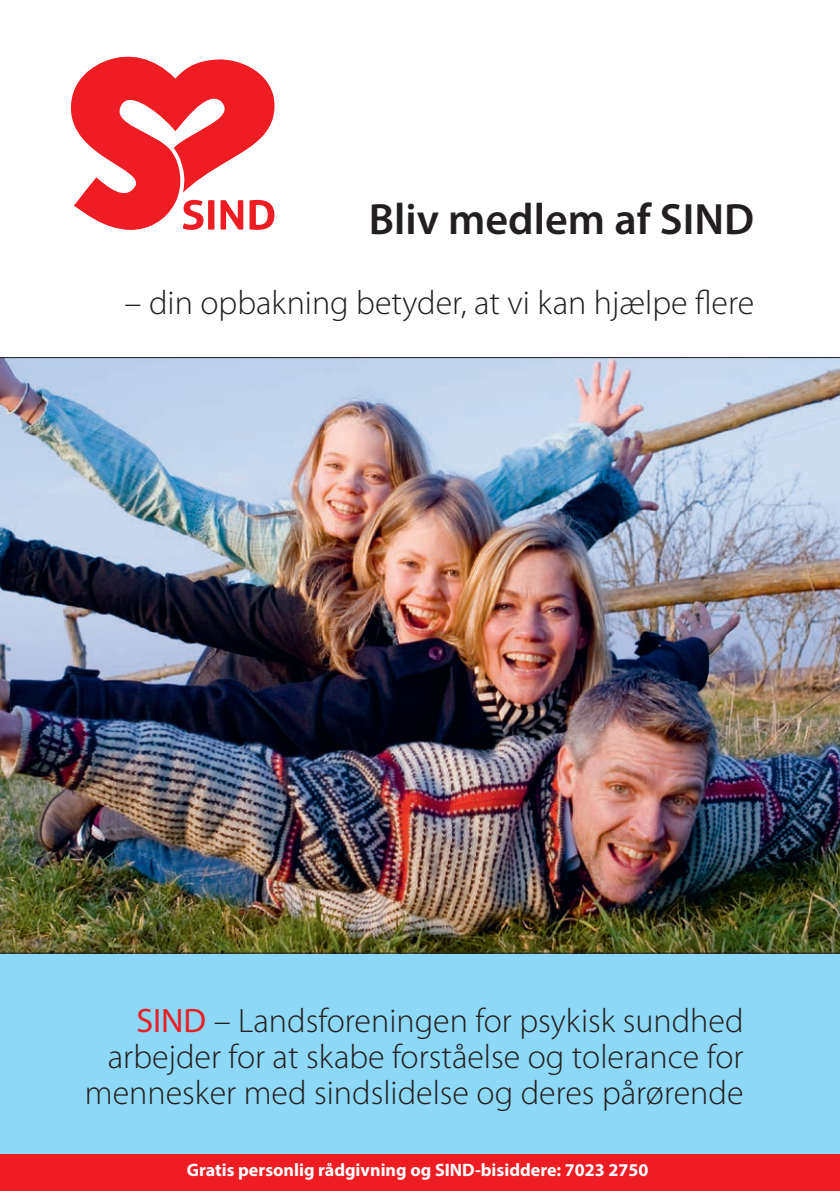
<style>
.page{position:relative;width:840px;height:1191px;background:#fff}
.page>*{position:absolute;margin:0;border:0;box-sizing:border-box;transform-origin:0 0}
.t1{font:600 44px "Myriad Pro";color:#231f20}
.t2{font:300 34px/36px "Myriad Pro";color:#231f20;text-align:right}
.t3{font:700 18px "Myriad Pro";color:#fff}
.s1{font-weight:400;color:#ee1d23}
</style>
<div class="page">
<div style="left:0;top:952px;width:839px;height:239px;background:#8dd7f7"></div>
<img style="left:0;top:357px;width:839px;height:596px">
<div style="left:0;top:1154px;width:839px;height:37px;background:#ee1d23"></div>
<svg style="left:71px;top:57px;width:203px;height:173px"></svg>
<p class="t1" style="left:368px;top:191px;width:387px">Bliv medlem af SIND</p>
<p class="t2" style="left:124px;top:284px;width:630px">– din opbakning betyder, at vi kan hjælpe flere</p>
<p class="t2" style="left:85px;top:1002px;width:659px"><span class="s1">SIND</span> – Landsforeningen for psykisk sundhed arbejder for at skabe forståelse og tolerance for mennesker med sindslidelse og deres pårørende</p>
<p class="t3" style="left:187px;top:1158px;width:463px">Gratis personlig rådgivning og SIND-bisiddere: 7023 2750</p>
</div>
